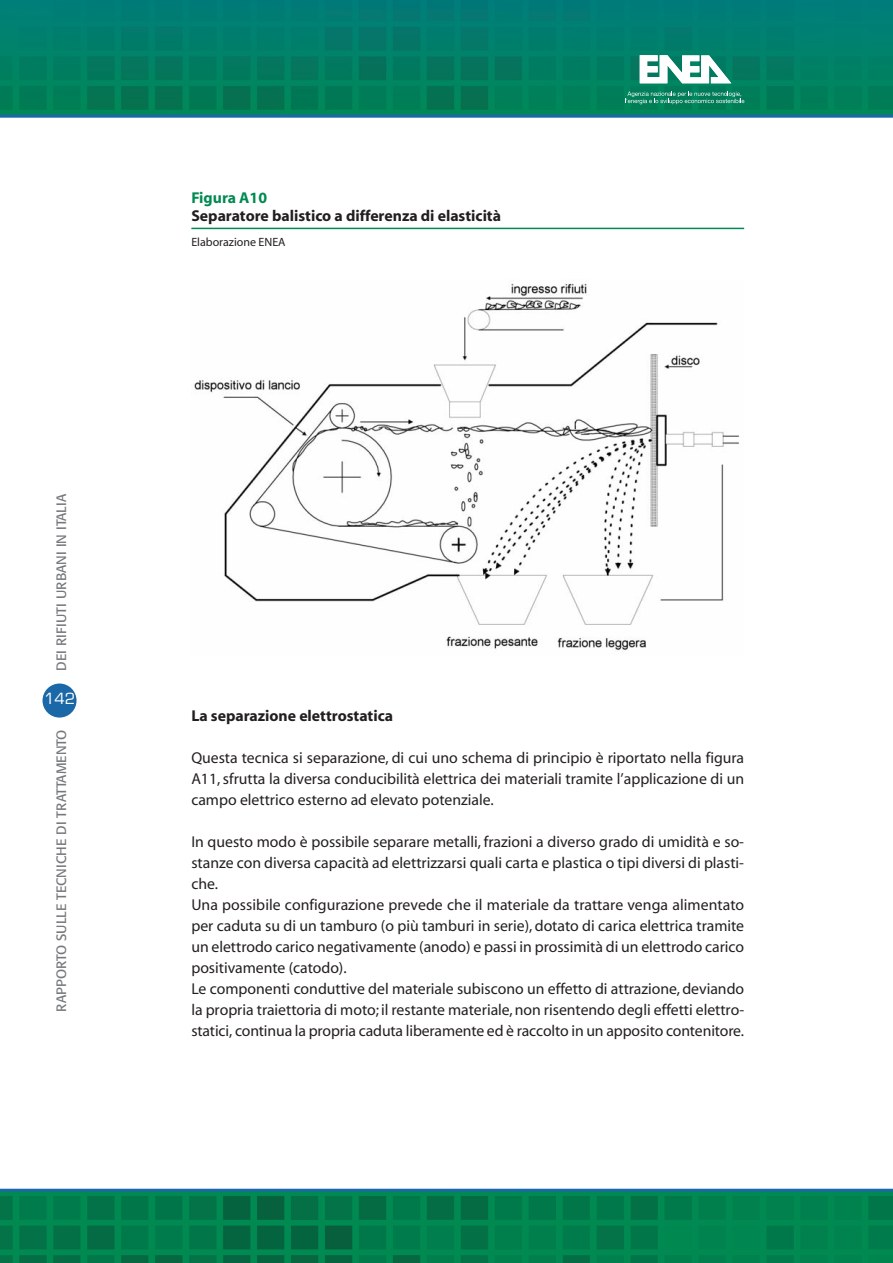
<style>
.page{position:relative;width:893px;height:1263px;background:#fff}
.page>*{position:absolute;margin:0;border:0;box-sizing:border-box;transform-origin:0 0}
.t1{font:15.75px/21px "Myriad";color:#231f20;text-align:justify}
.t2{font:700 15.75px "Myriad";color:#231f20}
.t3{font:700 15.75px "Myriad";color:#008a52}
.t4{font:15px "Eurostile";color:#fff}
.t5{font:13.5px "Formata";color:#76787b}
.t6{font:12px "Myriad";color:#231f20}
</style>
<div class="page">
<div style="left:43px;top:683px;width:34px;height:34px;background:#1a68a7;border-radius:50%"></div>
<img style="left:0;top:0;width:893px;height:115px">
<hr style="left:0;top:115px;width:893px;height:3px;background:#1a68a7">
<img style="left:0;top:1192px;width:893px;height:71px">
<hr style="left:0;top:1189px;width:893px;height:3px;background:#1a68a7">
<svg style="left:640px;top:55px;width:91px;height:28px"></svg>
<svg style="left:625px;top:92px;width:119px;height:12px"></svg>
<img style="left:194px;top:283px;width:545px;height:369px">
<hr style="left:191px;top:228px;width:553px;height:1px;background:#008a52">
<p class="t5" style="left:56px;top:671px;width:178px;rotate:-90deg">DEI RIFIUTI URBANI IN ITALIA</p>
<p class="t4" style="left:44px;top:693px;width:33px">142</p>
<p class="t5" style="left:56px;top:1011px;width:283px;rotate:-90deg">RAPPORTO SULLE TECNICHE DI TRATTAMENTO</p>
<p class="t3" style="left:191px;top:191px;width:77px">Figura A10</p>
<p class="t2" style="left:191px;top:210px;width:311px">Separatore balistico a differenza di elasticità</p>
<p class="t6" style="left:191px;top:237px;width:96px">Elaborazione ENEA</p>
<p class="t2" style="left:191px;top:710px;width:203px">La separazione elettrostatica</p>
<p class="t1" style="left:191px;top:748px;width:554px">Questa tecnica si separazione, di cui uno schema di principio è riportato nella figura A11, sfrutta la diversa conducibilità elettrica dei materiali tramite l’applicazione di un campo elettrico esterno ad elevato potenziale.</p>
<p class="t1" style="left:191px;top:832px;width:554px;text-align:left">In questo modo è possibile separare metalli, frazioni a diverso grado di umidità e so&shy;stanze con diversa capacità ad elettrizzarsi quali carta e plastica o tipi diversi di plasti&shy;che.<br>Una possibile configurazione prevede che il materiale da trattare venga alimentato per caduta su di un tamburo (o più tamburi in serie), dotato di carica elettrica tramite un elettrodo carico negativamente (anodo) e passi in prossimità di un elettrodo carico positivamente (catodo).<br>Le componenti conduttive del materiale subiscono un effetto di attrazione, deviando la propria traiettoria di moto; il restante materiale,non risentendo degli effetti elettro&shy;statici, continua la propria caduta liberamente ed è raccolto in un apposito contenitore.</p>
</div>
